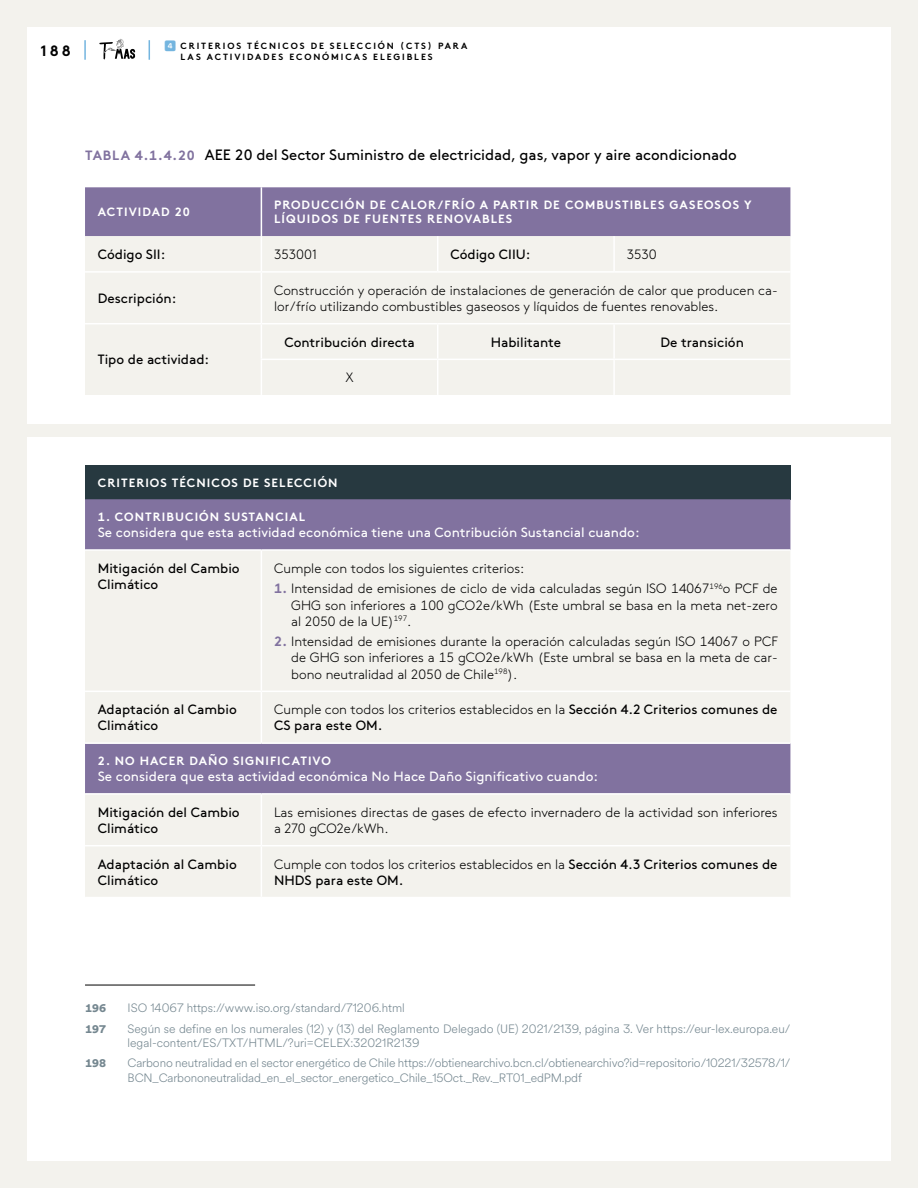
<style>
.page{position:relative;width:918px;height:1188px;background:#fff}
.page>*{position:absolute;margin:0;border:0;box-sizing:border-box;transform-origin:0 0}
.t1{font:15px "Brown Std";letter-spacing:-.005em;color:#000}
.t2{font:700 15px "Brown Std";color:#000}
.Párrafos{font:300 13.5px/16.2px "Brown Std";color:#000}
.Párrafos-2{font:13.5px/16.2px "Brown Std";color:#000}
.Sub_Tabla{font:13.5px "Brown Std";color:#fff}
.t3{font:700 13.5px "Brown Std";letter-spacing:.06em;color:#81729f}
.Nota_al_pie{font:300 12px/14.4px "Circular Spotify Text";letter-spacing:-.01em;color:#758790}
.Titulo_Tabla{font:700 12px/14.4px "Brown Std";letter-spacing:.085em;color:#fff}
.Nota_al_pie-2{font:900 12px "Circular Std";color:#758790}
.t4{font:700 9px/10.8px "Brown Std";letter-spacing:.21em;color:#000}
.s1{font-weight:700;color:#81729f}
.s2{font-weight:400}
.s3{font-weight:300}
</style>
<div class="page">
<div style="left:0;top:0;width:918px;height:1188px;border:27px solid #f3f2ed"></div>
<svg style="left:149px;top:40px;width:1px;height:20px"></svg>
<hr style="left:84px;top:40px;width:2px;height:20px;background:#74b5df">
<svg style="left:99px;top:39px;width:36px;height:21px"></svg>
<div style="left:85px;top:187px;width:705px;height:49px;background:#81729f"></div>
<div style="left:85px;top:236px;width:705px;height:159px;background:#f3f2ed"></div>
<hr style="left:261px;top:236px;width:1px;height:35px;background:#fff">
<hr style="left:437px;top:236px;width:1px;height:35px;background:#fff">
<hr style="left:613px;top:236px;width:2px;height:35px;background:#fff">
<hr style="left:85px;top:271px;width:176px;height:2px;background:#fff">
<hr style="left:437px;top:324px;width:1px;height:35px;background:#fff">
<hr style="left:613px;top:324px;width:2px;height:35px;background:#fff">
<hr style="left:261px;top:359px;width:177px;height:1px;background:#fff">
<hr style="left:438px;top:359px;width:176px;height:1px;background:#fff">
<hr style="left:437px;top:360px;width:1px;height:35px;background:#fff">
<hr style="left:614px;top:359px;width:176px;height:1px;background:#fff">
<hr style="left:613px;top:360px;width:2px;height:35px;background:#fff">
<hr style="left:261px;top:187px;width:1px;height:49px;background:#fff">
<hr style="left:261px;top:271px;width:177px;height:2px;background:#fff">
<hr style="left:261px;top:273px;width:1px;height:50px;background:#fff">
<hr style="left:438px;top:271px;width:176px;height:2px;background:#fff">
<hr style="left:614px;top:271px;width:176px;height:2px;background:#fff">
<hr style="left:261px;top:323px;width:177px;height:1px;background:#fff">
<hr style="left:438px;top:323px;width:176px;height:1px;background:#fff">
<hr style="left:614px;top:323px;width:176px;height:1px;background:#fff">
<hr style="left:85px;top:323px;width:176px;height:1px;background:#fff">
<hr style="left:261px;top:324px;width:1px;height:35px;background:#fff">
<hr style="left:261px;top:360px;width:1px;height:35px;background:#fff">
<div style="left:85px;top:465px;width:705px;height:34px;background:#273940"></div>
<div style="left:85px;top:499px;width:705px;height:50px;background:#81729f"></div>
<svg style="left:85px;top:551px;width:705px;height:346px;background:#e2dfe1"></svg>
<hr style="left:85px;top:845px;width:176px;height:1px;background:#fff">
<hr style="left:261px;top:692px;width:1px;height:50px;background:#fff">
<hr style="left:85px;top:691px;width:176px;height:1px;background:#fff">
<hr style="left:261px;top:551px;width:1px;height:140px;background:#fff">
<hr style="left:261px;top:691px;width:529px;height:1px;background:#fff">
<hr style="left:85px;top:742px;width:176px;height:2px;background:#fff">
<hr style="left:261px;top:742px;width:529px;height:2px;background:#fff">
<hr style="left:85px;top:793px;width:176px;height:2px;background:#fff">
<hr style="left:261px;top:793px;width:529px;height:2px;background:#fff">
<hr style="left:261px;top:795px;width:1px;height:50px;background:#fff">
<hr style="left:261px;top:845px;width:529px;height:1px;background:#fff">
<hr style="left:261px;top:846px;width:1px;height:51px;background:#fff">
<hr style="left:85px;top:985px;width:170px;height:1px;background:#000">
<div style="left:11px;top:424px;width:896px;height:13px;background:#f3f2ed"></div>
<p class="t2" style="left:41px;top:41px;width:32px">188</p>
<p class="t4" style="left:180px;top:40px;width:288px">CRITERIOS TÉCNICOS DE SELECCIÓN (CTS) PARA<br>LAS ACTIVIDADES ECONÓMICAS ELEGIBLES</p>
<p class="t3" style="left:85px;top:147px;width:111px">TABLA 4.1.4.20</p>
<p class="t1" style="left:205px;top:146px;width:533px">AEE 20 del Sector Suministro de electricidad, gas, vapor y aire acondicionado</p>
<p class="Titulo_Tabla" style="left:98px;top:205px;width:93px">ACTIVIDAD 20</p>
<p class="Titulo_Tabla" style="left:274px;top:198px;width:479px">PRODUCCIÓN DE CALOR/FRÍO A PARTIR DE COMBUSTIBLES GASEOSOS Y<br>LÍQUIDOS DE FUENTES RENOVABLES</p>
<p class="Párrafos-2" style="left:98px;top:246px;width:69px">Código SII:</p>
<p class="Párrafos" style="left:274px;top:247px;width:44px">353001</p>
<p class="Párrafos-2" style="left:450px;top:246px;width:81px">Código CIIU:</p>
<p class="Párrafos" style="left:627px;top:247px;width:31px">3530</p>
<p class="Párrafos-2" style="left:98px;top:290px;width:80px">Descripción:</p>
<p class="Párrafos" style="left:274px;top:282px;width:505px">Construcción y operación de instalaciones de generación de calor que producen ca&shy;lor/frío utilizando combustibles gaseosos y líquidos de fuentes renovables.</p>
<p class="Párrafos-2" style="left:98px;top:352px;width:113px">Tipo de actividad:</p>
<p class="Párrafos-2" style="left:284px;top:334px;width:132px">Contribución directa</p>
<p class="Párrafos-2" style="left:491px;top:334px;width:72px">Habilitante</p>
<p class="Párrafos-2" style="left:661px;top:334px;width:85px">De transición</p>
<p class="Párrafos" style="left:346px;top:370px;width:10px">X</p>
<p class="Titulo_Tabla" style="left:98px;top:475px;width:241px">CRITERIOS TÉCNICOS DE SELECCIÓN</p>
<p class="Titulo_Tabla" style="left:98px;top:510px;width:209px">1. CONTRIBUCIÓN SUSTANCIAL</p>
<p class="Sub_Tabla" style="left:98px;top:525px;width:543px">Se considera que esta actividad económica tiene una Contribución Sustancial cuando:</p>
<p class="Párrafos-2" style="left:98px;top:560px;width:143px">Mitigación del Cambio<br>Climático</p>
<p class="Párrafos" style="left:274px;top:560px;width:252px">Cumple con todos los siguientes criterios:</p>
<p class="Párrafos" style="left:291px;top:581px;width:488px;text-align:justify;text-indent:-17px"><span class="s1">1.</span> Intensidad de emisiones de ciclo de vida calculadas según ISO 14067<sup>196</sup>o PCF de GHG son inferiores a 100 gCO2e/kWh (Este umbral se basa en la meta net-zero al 2050 de la UE)<sup>197</sup>.</p>
<p class="Párrafos" style="left:291px;top:634px;width:488px;text-align:justify;text-indent:-17px"><span class="s1">2.</span> Intensidad de emisiones durante la operación calculadas según ISO 14067 o PCF de GHG son inferiores a 15 gCO2e/kWh (Este umbral se basa en la meta de car&shy;bono neutralidad al 2050 de Chile<sup>198</sup>).</p>
<p class="Párrafos-2" style="left:98px;top:702px;width:141px">Adaptación al Cambio<br>Climático</p>
<p class="Párrafos" style="left:274px;top:702px;width:505px">Cumple con todos los criterios establecidos en la <span class="s2">Sección 4.2 Criterios comunes de<br>CS para este OM.</span></p>
<p class="Titulo_Tabla" style="left:98px;top:753px;width:235px">2. NO HACER DAÑO SIGNIFICATIVO</p>
<p class="Sub_Tabla" style="left:98px;top:769px;width:502px">Se considera que esta actividad económica No Hace Daño Significativo cuando:</p>
<p class="Párrafos-2" style="left:98px;top:804px;width:143px">Mitigación del Cambio<br>Climático</p>
<p class="Párrafos" style="left:274px;top:804px;width:505px">Las emisiones directas de gases de efecto invernadero de la actividad son inferiores a 270 gCO2e/kWh.</p>
<p class="Párrafos-2" style="left:98px;top:856px;width:141px">Adaptación al Cambio<br>Climático</p>
<p class="Párrafos-2" style="left:274px;top:856px;width:505px"><span class="s3">Cumple con todos los criterios establecidos en la</span> Sección 4.3 Criterios comunes de<br>NHDS para este OM.</p>
<p class="Nota_al_pie-2" style="left:85px;top:1000px;width:23px">196</p>
<p class="Nota_al_pie" style="left:128px;top:1001px;width:279px">ISO 14067 https://www.iso.org/standard/71206.html</p>
<p class="Nota_al_pie-2" style="left:85px;top:1020px;width:23px">197</p>
<p class="Nota_al_pie" style="left:128px;top:1021px;width:664px">Según se define en los numerales (12) y (13) del Reglamento Delegado (UE) 2021/2139, página 3. Ver https://eur-lex.europa.eu/ legal-content/ES/TXT/HTML/?uri=CELEX:32021R2139</p>
<p class="Nota_al_pie-2" style="left:85px;top:1055px;width:23px">198</p>
<p class="Nota_al_pie" style="left:128px;top:1056px;width:664px">Carbono neutralidad en el sector energético de Chile https://obtienearchivo.bcn.cl/obtienearchivo?id=repositorio/10221/32578/1/<br>BCN_Carbononeutralidad_en_el_sector_energetico_Chile_15Oct._Rev._RT01_edPM.pdf</p>
</div>
